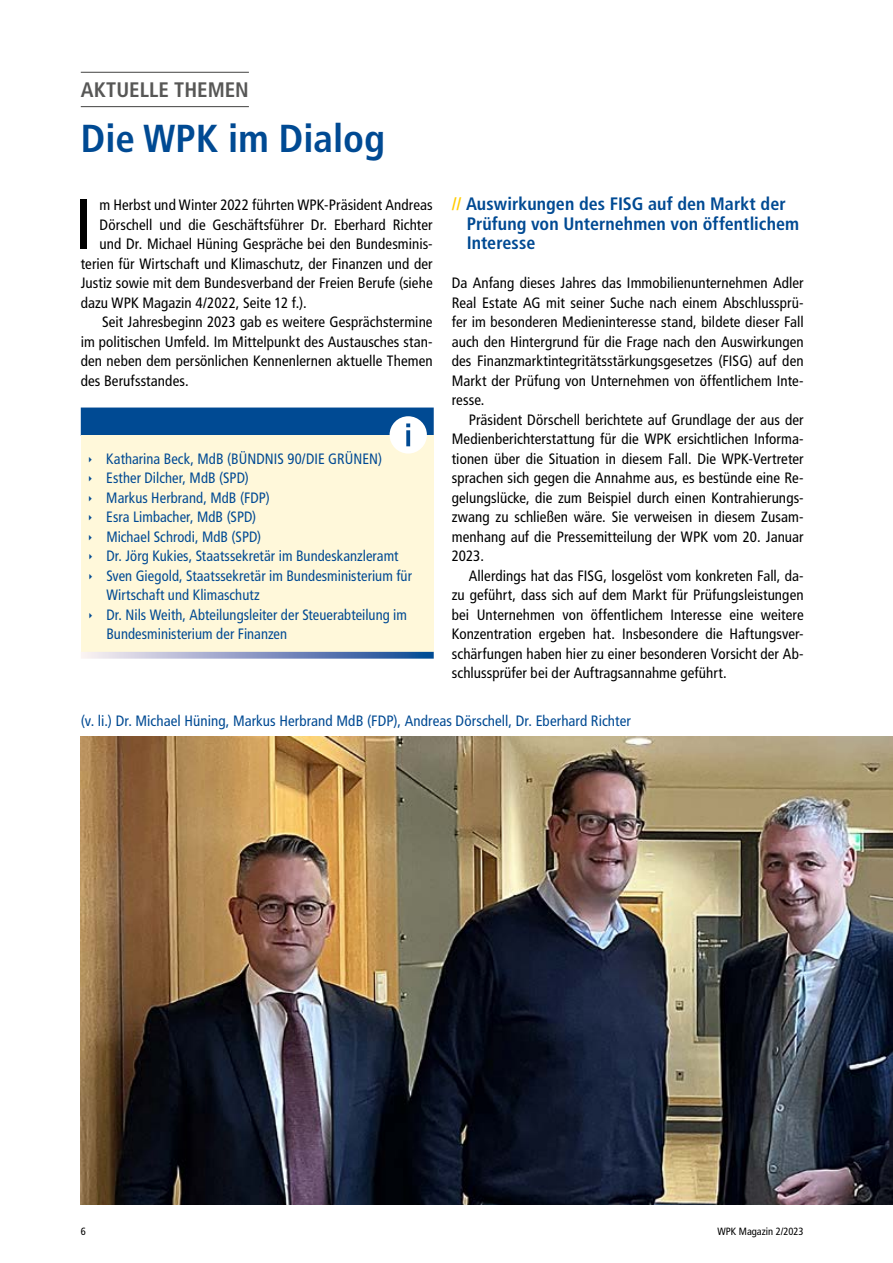
<style>
.page{position:relative;width:893px;height:1263px;background:#fff}
.page>*{position:absolute;margin:0;border:0;box-sizing:border-box;transform-origin:0 0}
.t1{font:condensed 70.8px "Frutiger LT Pro";color:#000}
.t2{font:700 condensed 39px "Frutiger LT Pro";color:#004a93}
.t3{font:700 condensed 21px "Frutiger LT Pro";color:#575756}
.t4{font:700 condensed 18px/19.5px "Frutiger LT Pro";color:#004a93}
.t5{font:condensed 15px/19.5px "Frutiger LT Pro";letter-spacing:.005em;color:#000;text-align:justify}
.t6{font:condensed 15px/19.5px "Frutiger LT Pro";letter-spacing:.005em;color:#004a93}
.t7{font:condensed 10.5px "Frutiger LT Pro";color:#000}
.s1{color:#fc0}
</style>
<div class="page">
<hr style="left:81px;top:72px;width:168px;height:1px;background:#575756">
<hr style="left:81px;top:106px;width:168px;height:1px;background:#575756">
<div style="left:81px;top:436px;width:353px;height:216px;background:#fff8da"></div>
<svg style="left:81px;top:652px;width:353px;height:7px;background:#8b9dc6"></svg>
<div style="left:390px;top:416px;width:37px;height:38px;background:#fff;border-radius:50%"></div>
<svg style="left:406px;top:436px;width:4px;height:10px"></svg>
<svg style="left:81px;top:407px;width:353px;height:29px;background:#1a5c9d"></svg>
<img style="left:81px;top:737px;width:812px;height:468px">
<h3 class="t3" style="left:81px;top:77px;width:170px">AKTUELLE THEMEN</h3>
<h2 class="t2" style="left:81px;top:115px;width:306px">Die WPK im Dialog</h2>
<h1 class="t1" style="left:75px;top:183px;width:19px">I</h1>
<p class="t5" style="left:100px;top:195px;width:335px">m Herbst und Winter 2022 führten WPK-Präsident Andreas</p>
<p class="t4" style="left:467px;top:194px;width:334px;text-indent:-15px"><span class="s1">//</span> Auswirkungen des FISG auf den Markt der<br>Prüfung von Unternehmen von öffentlichem<br>Interesse</p>
<p class="t5" style="left:452px;top:273px;width:353px">Da Anfang dieses Jahres das Immobilienunternehmen Adler Real Estate AG mit seiner Suche nach einem Abschlussprü&shy;fer im besonderen Medieninteresse stand, bildete dieser Fall auch den Hintergrund für die Frage nach den Auswirkungen des Finanzmarktintegritätsstärkungsgesetzes (FISG) auf den Markt der Prüfung von Unternehmen von öffentlichem Inte&shy;resse.</p>
<p class="t5" style="left:452px;top:410px;width:353px;text-indent:17px">Präsident Dörschell berichtete auf Grundlage der aus der Medienberichterstattung für die WPK ersichtlichen Informa&shy;tionen über die Situation in diesem Fall. Die WPK-Vertreter sprachen sich gegen die Annahme aus, es bestünde eine Re&shy;gelungslücke, die zum Beispiel durch einen Kontrahierungs&shy;zwang zu schließen wäre. Sie verweisen in diesem Zusam&shy;menhang auf die Pressemitteilung der WPK vom 20. Januar 2023.</p>
<p class="t5" style="left:452px;top:566px;width:353px;text-indent:17px">Allerdings hat das FISG, losgelöst vom konkreten Fall, da&shy;zu geführt, dass sich auf dem Markt für Prüfungsleistungen bei Unternehmen von öffentlichem Interesse eine weitere Konzentration ergeben hat. Insbesondere die Haftungsver&shy;schärfungen haben hier zu einer besonderen Vorsicht der Ab&shy;schlussprüfer bei der Auftragsannahme geführt.</p>
<p class="t6" style="left:81px;top:711px;width:552px">(v. li.) Dr. Michael Hüning, Markus Herbrand MdB (FDP), Andreas Dörschell, Dr. Eberhard Richter</p>
<p class="t5" style="left:100px;top:215px;width:335px">Dörschell und die Geschäftsführer Dr. Eberhard Richter</p>
<p class="t5" style="left:100px;top:234px;width:335px">und Dr. Michael Hüning Gespräche bei den Bundesminis-</p>
<p class="t5" style="left:81px;top:254px;width:353px">terien für Wirtschaft und Klimaschutz, der Finanzen und der</p>
<p class="t5" style="left:81px;top:273px;width:353px">Justiz sowie mit dem Bundesverband der Freien Berufe (siehe</p>
<p class="t5" style="left:81px;top:293px;width:227px">dazu WPK Magazin 4/2022, Seite 12 f.).</p>
<p class="t5" style="left:102px;top:312px;width:332px">Seit Jahresbeginn 2023 gab es weitere Gesprächstermine</p>
<p class="t5" style="left:81px;top:332px;width:353px">im politischen Umfeld. Im Mittelpunkt des Austausches stan-</p>
<p class="t5" style="left:81px;top:351px;width:353px">den neben dem persönlichen Kennenlernen aktuelle Themen</p>
<p class="t5" style="left:81px;top:371px;width:110px">des Berufsstandes.</p>
<p class="t6" style="left:106px;top:449px;width:307px">Katharina Beck, MdB (BÜNDNIS 90/DIE GRÜNEN)<br>Esther Dilcher, MdB (SPD)<br>Markus Herbrand, MdB (FDP)<br>Esra Limbacher, MdB (SPD)<br>Michael Schrodi, MdB (SPD)<br>Dr. Jörg Kukies, Staatssekretär im Bundeskanzleramt Sven Giegold, Staatssekretär im Bundesministerium für Wirtschaft und Klimaschutz<br>Dr. Nils Weith, Abteilungsleiter der Steuerabteilung im Bundesministerium der Finanzen</p>
<p class="t7" style="left:81px;top:1225px;width:7px">6</p>
<p class="t7" style="left:717px;top:1225px;width:88px">WPK Magazin 2/2023</p>
</div>
